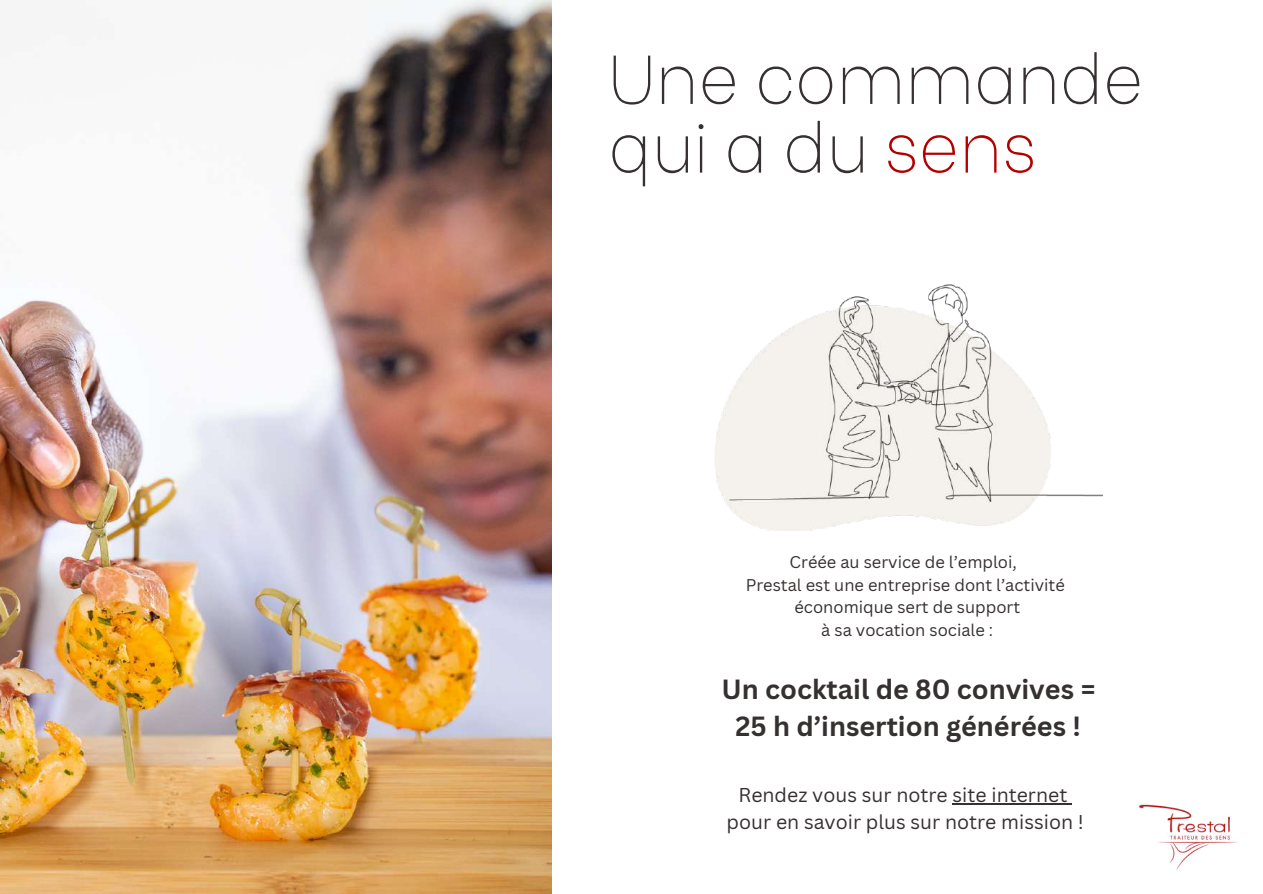
<style>
.page{position:relative;width:1263px;height:894px;background:#fff}
.page>*{position:absolute;margin:0;border:0;box-sizing:border-box;transform-origin:0 0}
.t1{font:100 69px/68.6px "Be Vietnam";color:#363030}
.t2{font:700 27px/37px "Canva Sans";color:#363030;text-align:center}
.t3{font:19.5px/27px "Canva Sans";color:#363030;text-align:center}
.t4{font:16.5px/22.5px "Canva Sans";color:#363030;text-align:center}
.s1{color:#b40000}
</style>
<div class="page">
<img style="left:0;top:0;width:551px;height:893px">
<img style="left:715px;top:285px;width:388px;height:245px">
<hr style="left:953px;top:803px;width:114px;height:1px;background:#363030">
<img style="left:1139px;top:804px;width:98px;height:66px">
<h1 class="t1" style="left:608px;top:37px;width:537px">Une commande qui a du <span class="s1">sens</span></h1>
<p class="t4" style="left:746px;top:550px;width:321px">Créée au service de l’emploi,<br>Prestal est une entreprise dont l’activité économique sert de support<br>à sa vocation sociale :</p>
<h2 class="t2" style="left:721px;top:669px;width:376px">Un cocktail de 80 convives =<br>25 h d’insertion générées !</h2>
<p class="t3" style="left:727px;top:780px;width:359px">Rendez vous sur notre site internet pour en savoir plus sur notre mission !</p>
</div>
